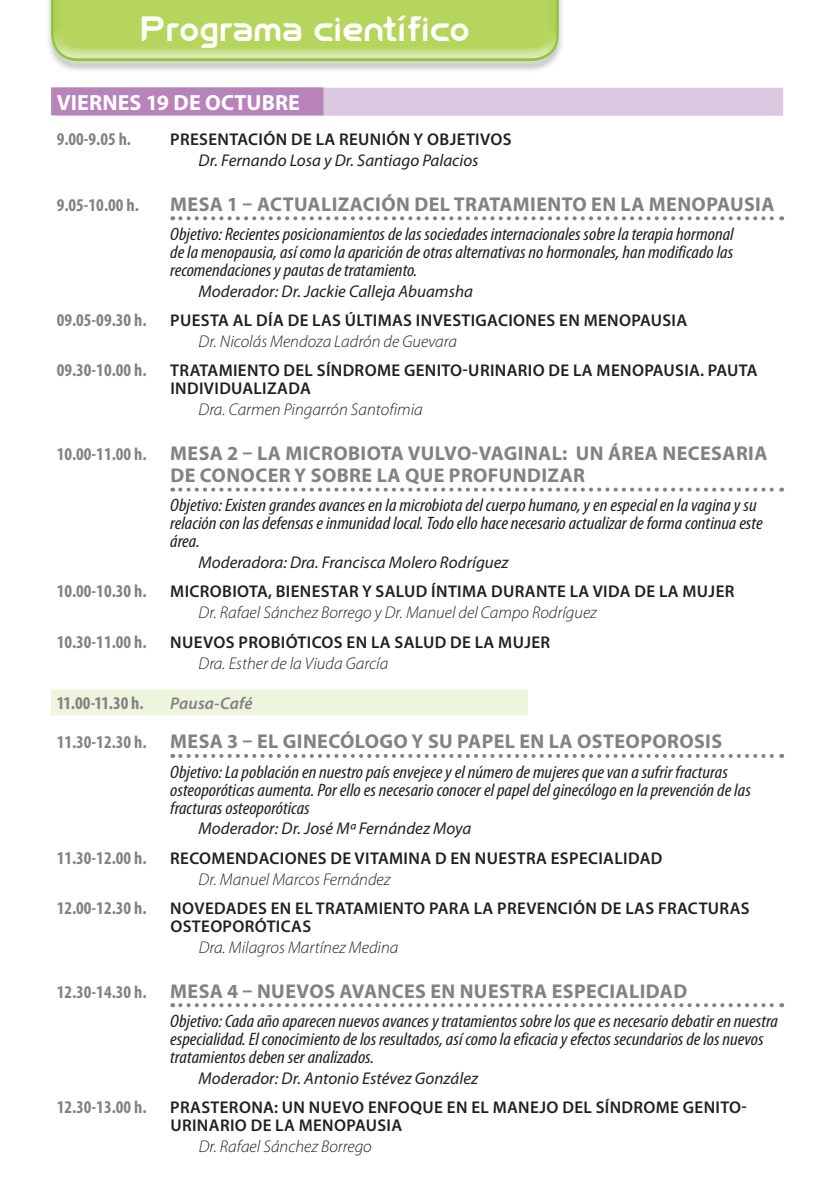
<style>
.page{position:relative;width:840px;height:1191px;background:#fff}
.page>*{position:absolute;margin:0;border:0;box-sizing:border-box;transform-origin:0 0}
.t1{font:44px "FIFA Welcome";color:#fff}
.t2{font:700 22px "Myriad Pro";letter-spacing:.005em;color:#fff}
.t3{font:700 20px/22px "Myriad Pro";letter-spacing:.02em;color:#808285}
.t4{font:italic condensed 18px/18px "Myriad Pro";color:#231f20;scale:1.09 1}
.t5{font:700 condensed 18px "Myriad Pro";color:#808285}
.t6{font:600 17px/18px "Myriad Pro";letter-spacing:.02em;color:#231f20}
.t7{font:italic 300 17px "Myriad Pro";color:#231f20}
.t8{font:italic 17px "Myriad Pro";color:#231f20}
.t9{font:italic 600 17px "Myriad Pro";letter-spacing:.01em;color:#808285}
.s1{font-weight:600;font-stretch:normal;font-size:17px;color:#231f20}
.s2{font-stretch:condensed;font-size:18px}
</style>
<div class="page">
<div style="left:57px;top:88px;width:725px;height:28px;background:#ddc8e1"></div>
<div style="left:51px;top:87px;width:272px;height:28px;background:#b883b9"></div>
<svg style="left:180px;top:216px;width:601px;height:4px"></svg>
<svg style="left:180px;top:487px;width:601px;height:4px"></svg>
<div style="left:51px;top:689px;width:476px;height:26px;background:#edf5dc"></div>
<svg style="left:180px;top:754px;width:601px;height:4px"></svg>
<svg style="left:180px;top:1003px;width:601px;height:4px"></svg>
<div style="left:45px;top:0;width:519px;height:73px;background:#231f20;opacity:.3"></div>
<div style="left:49px;top:29px;width:508px;height:31px;background:#fff;opacity:.75"></div>
<div style="left:49px;top:0;width:508px;height:34px;background:#b5d55d"></div>
<h1 class="t1" style="left:140px;top:5px;width:331px">Programa científico</h1>
<p class="t2" style="left:57px;top:90px;width:245px">VIERNES 19 DE OCTUBRE</p>
<p class="t5" style="left:57px;top:129px;width:76px">9.00-9.05 h.</p>
<p class="t6" style="left:170px;top:131px;width:331px">PRESENTACIÓN DE LA REUNIÓN Y OBJETIVOS</p>
<p class="t8" style="left:198px;top:151px;width:281px">Dr. Fernando Losa y Dr. Santiago Palacios</p>
<p class="t5" style="left:57px;top:195px;width:84px">9.05-10.00 h.</p>
<p class="t3" style="left:170px;top:193px;width:605px">MESA 1 – ACTUALIZACIÓN DEL TRATAMIENTO EN LA MENOPAUSIA</p>
<p class="t4" style="left:170px;top:225px;width:518px;text-align:justify">Objetivo: Recientes posicionamientos de las sociedades internacionales sobre la terapia hormonal de la menopausia, así como la aparición de otras alternativas no hormonales, han modificado las recomendaciones y pautas de tratamiento.</p>
<p class="t8" style="left:198px;top:282px;width:276px">Moderador: Dr. Jackie Calleja Abuamsha</p>
<p class="t5" style="left:57px;top:310px;width:91px">09.05-09.30 h.</p>
<p class="t6" style="left:170px;top:312px;width:518px">PUESTA AL DÍA DE LAS ÚLTIMAS INVESTIGACIONES EN MENOPAUSIA</p>
<p class="t7" style="left:198px;top:332px;width:259px">Dr. Nicolás Mendoza Ladrón de Guevara</p>
<p class="t5" style="left:57px;top:360px;width:105px">09.30-10.00 h. <span class="s1">TR</span></p>
<p class="t6" style="left:189px;top:362px;width:178px">ATAMIENTO DEL SÍNDROM</p>
<p class="t6" style="left:391px;top:362px;width:367px">E GENITO-URINARIO DE LA MENOPAUSIA. PAUTA</p>
<p class="t6" style="left:170px;top:380px;width:142px">INDIVIDUALIZADA</p>
<p class="t7" style="left:198px;top:400px;width:225px">Dra. Carmen Pingarrón Santofimia</p>
<p class="t3" style="left:170px;top:442px;width:598px;text-indent:-114px"><span class="s2">10.00-11.00 h.</span> MESA 2 – LA MICROBIOTA VULVO-VAGINAL: UN ÁREA NECESARIA<br>DE CONOCER Y SOBRE LA QUE PROFUNDIZAR</p>
<p class="t4" style="left:170px;top:497px;width:544px">Objetivo: Existen grandes avances en la microbiota del cuerpo humano, y en especial en la vagina y su relación con las defensas e inmunidad local. Todo ello hace necesario actualizar de forma continua este área.</p>
<p class="t8" style="left:198px;top:553px;width:311px">Moderadora: Dra. Francisca Molero Rodríguez</p>
<p class="t5" style="left:57px;top:581px;width:91px">10.00-10.30 h.</p>
<p class="t6" style="left:170px;top:583px;width:31px">MICRO</p>
<p class="t6" style="left:222px;top:583px;width:510px">BIOTA, BIENESTAR Y SALUD ÍNTIMA DURANTE LA VIDA DE LA MUJER</p>
<p class="t7" style="left:198px;top:603px;width:399px">Dr. Rafael Sánchez Borrego y Dr. Manuel del Campo Rodríguez</p>
<p class="t5" style="left:57px;top:632px;width:193px">10.30-11.00 h. <span class="s1">N UEVOS PRO</span></p>
<p class="t6" style="left:270px;top:633px;width:52px">BIÓTICOS</p>
<p class="t6" style="left:346px;top:633px;width:201px">EN LA SALUD DE LA MUJER</p>
<p class="t7" style="left:198px;top:654px;width:191px">Dra. Esther de la Viuda García</p>
<p class="t5" style="left:57px;top:693px;width:88px">11.00-11.30 h.</p>
<p class="t9" style="left:170px;top:694px;width:84px">Pausa-Café</p>
<p class="t3" style="left:57px;top:730px;width:666px"><span class="s2">11.30-12.30 h.</span> MESA 3 – EL GINECÓLOGO Y SU PAPEL EN LA OSTEOPOROSIS</p>
<p class="t4" style="left:170px;top:763px;width:534px">Objetivo: La población en nuestro país envejece y el número de mujeres que van a sufrir fracturas osteoporóticas aumenta. Por ello es necesario conocer el papel del ginecólogo en la prevención de las fracturas osteoporóticas</p>
<p class="t8" style="left:198px;top:819px;width:274px">Moderador: Dr. José Mª Fernández Moya</p>
<p class="t5" style="left:57px;top:848px;width:91px">11.30-12.00 h.</p>
<p class="t6" style="left:170px;top:849px;width:32px">RECOM</p>
<p class="t6" style="left:226px;top:849px;width:437px">ENDACIONES DE VITAMINA D EN NUESTRA ESPECIALIDAD</p>
<p class="t7" style="left:198px;top:870px;width:193px">Dr. Manuel Marcos Fernández</p>
<p class="t5" style="left:57px;top:898px;width:107px">12.00-12.30 h. <span class="s1">NO</span></p>
<p class="t6" style="left:170px;top:899px;width:578px;text-indent:24px">VEDADES EN EL TRATAMIENTO PARA LA PREVENCIÓN DE LAS FRACTURAS<br>OSTEOPOR</p>
<p class="t6" style="left:255px;top:917px;width:56px">ÓTICAS</p>
<p class="t7" style="left:198px;top:938px;width:201px">Dra. Milagros Martínez Medina</p>
<p class="t3" style="left:57px;top:980px;width:631px"><span class="s2">12.30-14.30 h.</span> MESA 4 – NUEVOS AVANCES EN NUESTRA ESPECIALIDAD</p>
<p class="t4" style="left:170px;top:1012px;width:558px">Objetivo: Cada año aparecen nuevos avances y tratamientos sobre los que es necesario debatir en nuestra especialidad. El conocimiento de los resultados, así como la eficacia y efectos secundarios de los nuevos tratamientos deben ser analizados.</p>
<p class="t8" style="left:198px;top:1068px;width:281px">Moderador: Dr. Antonio Estévez González</p>
<p class="t5" style="left:57px;top:1097px;width:91px">12.30-13.00 h.</p>
<p class="t6" style="left:170px;top:1098px;width:476px">PRASTERONA: UN NUEVO ENFOQUE EN EL MANEJO DEL SÍNDROM</p>
<p class="t6" style="left:670px;top:1098px;width:78px">E GENITO-</p>
<p class="t6" style="left:170px;top:1116px;width:233px">URINARIO DE LA MENOPAUSIA</p>
<p class="t7" style="left:198px;top:1137px;width:174px">Dr. Rafael Sánchez Borrego</p>
</div>
